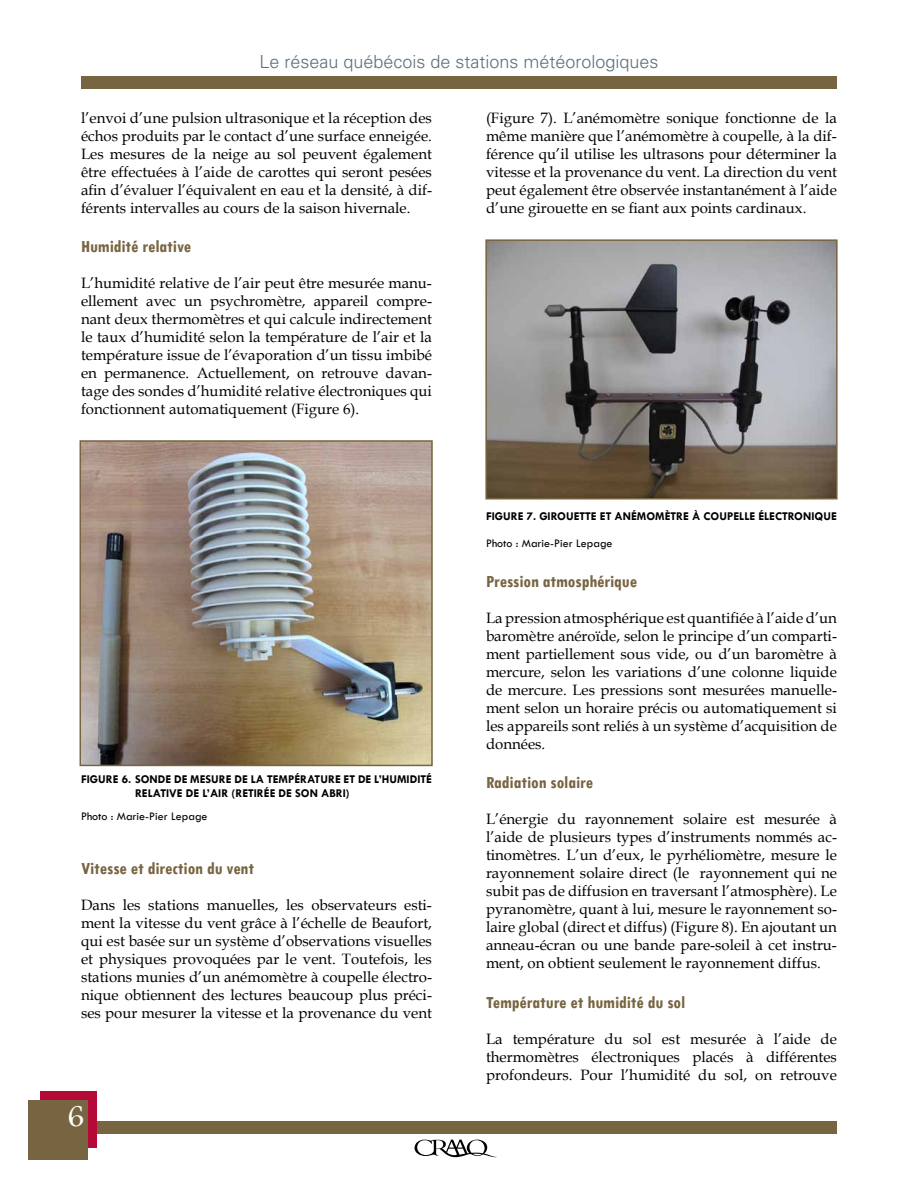
<style>
.page{position:relative;width:918px;height:1188px;background:#fff}
.page>*{position:absolute;margin:0;border:0;box-sizing:border-box;transform-origin:0 0}
.t1{font:31.5px "Footlight MT Light";color:#fff}
.t2{font:700 condensed 18px "Tw Cen";color:#776441}
.t3{font:300 18px "Univers";color:#5c6f7c}
.t4{font:15px/18px "Book Antiqua";color:#000;text-align:justify}
.t5{font:700 12px/14.4px "Tw Cen";color:#000}
.t6{font:12px "Tw Cen";color:#000}
</style>
<div class="page">
<div style="left:81px;top:76px;width:756px;height:13px;background:#776441"></div>
<div style="left:81px;top:1122px;width:756px;height:12px;background:#776441"></div>
<svg style="left:415px;top:1140px;width:82px;height:17px"></svg>
<div style="left:40px;top:1091px;width:57px;height:57px;background:#b50938"></div>
<div style="left:28px;top:1100px;width:60px;height:60px;background:#776441"></div>
<img style="left:83px;top:443px;width:347px;height:320px">
<div style="left:80px;top:440px;width:353px;height:326px;border:2px solid #776441"></div>
<img style="left:488px;top:242px;width:347px;height:255px">
<div style="left:485px;top:239px;width:353px;height:261px;border:2px solid #776441"></div>
<p class="t3" style="left:259px;top:51px;width:401px">Le réseau québécois de stations météorologiques</p>
<p class="t4" style="left:81px;top:108px;width:353px">l’envoi d’une pulsion ultrasonique et la réception des échos produits par le contact d’une surface enneigée.<br>Les mesures de la neige au sol peuvent également être effectuées à l’aide de carottes qui seront pesées afin d’évaluer l’équivalent en eau et la densité, à dif&shy;férents intervalles au cours de la saison hivernale.</p>
<p class="t2" style="left:81px;top:236px;width:112px">Humidité relative</p>
<p class="t4" style="left:81px;top:274px;width:353px">L’humidité relative de l’air peut être mesurée manu&shy;ellement avec un psychromètre, appareil compre&shy;nant deux thermomètres et qui calcule indirectement le taux d’humidité selon la température de l’air et la température issue de l’évaporation d’un tissu imbibé en permanence. Actuellement, on retrouve davan&shy;tage des sondes d’humidité relative électroniques qui fonctionnent automatiquement (Figure 6).</p>
<p class="t4" style="left:486px;top:108px;width:352px">(Figure 7). L’anémomètre sonique fonctionne de la même manière que l’anémomètre à coupelle, à la dif&shy;férence qu’il utilise les ultrasons pour déterminer la vitesse et la provenance du vent. La direction du vent peut également être observée instantanément à l’aide d’une girouette en se fiant aux points cardinaux.</p>
<p class="t5" style="left:135px;top:771px;width:298px;text-indent:-54px">FIGURE 6. SONDE DE MESURE DE LA TEMPÉRATURE ET DE L’HUMIDITÉ<br>RELATIVE DE L’AIR (RETIRÉE DE SON ABRI)</p>
<p class="t6" style="left:81px;top:809px;width:128px">Photo : Marie-Pier Lepage</p>
<p class="t2" style="left:81px;top:858px;width:175px">Vitesse et direction du vent</p>
<p class="t4" style="left:81px;top:896px;width:353px">Dans les stations manuelles, les observateurs esti&shy;ment la vitesse du vent grâce à l’échelle de Beaufort, qui est basée sur un système d’observations visuelles et physiques provoquées par le vent. Toutefois, les stations munies d’un anémomètre à coupelle électro&shy;nique obtiennent des lectures beaucoup plus préci&shy;ses pour mesurer la vitesse et la provenance du vent</p>
<h1 class="t1" style="left:67px;top:1098px;width:19px">6</h1>
<p class="t5" style="left:486px;top:509px;width:352px">FIGURE 7. GIROUETTE ET ANÉMOMÈTRE À COUPELLE ÉLECTRONIQUE</p>
<p class="t6" style="left:486px;top:536px;width:128px">Photo : Marie-Pier Lepage</p>
<p class="t2" style="left:486px;top:570px;width:153px">Pression atmosphérique</p>
<p class="t4" style="left:486px;top:608px;width:353px">La pression atmosphérique est quantifiée à l’aide d’un baromètre anéroïde, selon le principe d’un comparti&shy;ment partiellement sous vide, ou d’un baromètre à mercure, selon les variations d’une colonne liquide de mercure. Les pressions sont mesurées manuelle&shy;ment selon un horaire précis ou automatiquement si les appareils sont reliés à un système d’acquisition de données.</p>
<p class="t2" style="left:486px;top:772px;width:109px">Radiation solaire</p>
<p class="t4" style="left:486px;top:810px;width:353px">L’énergie du rayonnement solaire est mesurée à l’aide de plusieurs types d’instruments nommés ac&shy;tinomètres. L’un d’eux, le pyrhéliomètre, mesure le rayonnement solaire direct (le rayonnement qui ne subit pas de diffusion en traversant l’atmosphère). Le pyranomètre, quant à lui, mesure le rayonnement so&shy;laire global (direct et diffus) (Figure 8). En ajoutant un anneau-écran ou une bande pare-soleil à cet instru&shy;ment, on obtient seulement le rayonnement diffus.</p>
<p class="t2" style="left:486px;top:992px;width:201px">Température et humidité du sol</p>
<p class="t4" style="left:486px;top:1030px;width:352px">La température du sol est mesurée à l’aide de thermomètres électroniques placés à différentes profondeurs. Pour l’humidité du sol, on retrouve</p>
</div>
